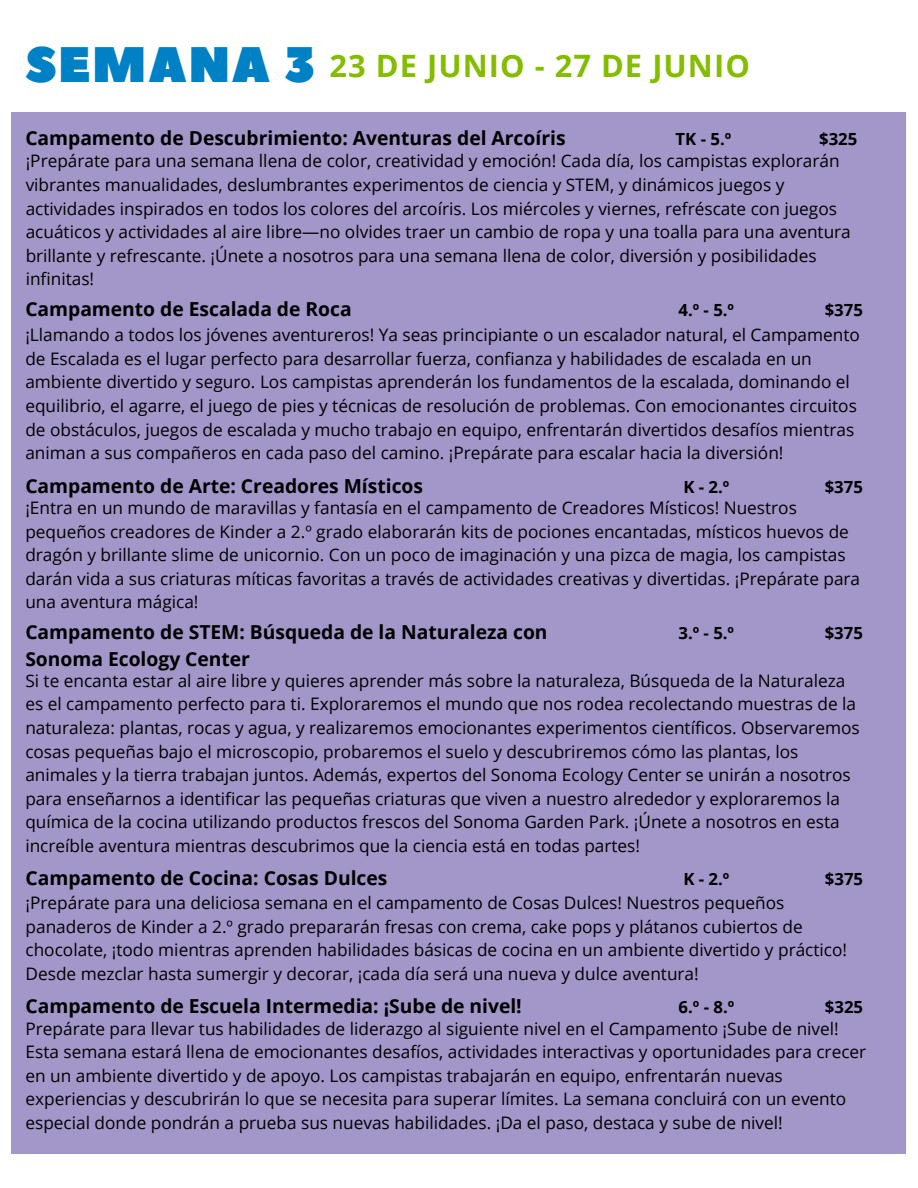
<style>
.page{position:relative;width:918px;height:1188px;background:#fff}
.page>*{position:absolute;margin:0;border:0;box-sizing:border-box;transform-origin:0 0}
.t1{font:49.8px "Peace Sans";letter-spacing:.035em;color:#0081c6}
.t2{font:700 30.9px "Open Sans";letter-spacing:.035em;color:#84bd00}
.t3{font:700 19.35px/27px "Open Sans";color:#000}
.t4{font:17.25px/23.7px "Open Sans";color:#000}
.t5{font:700 16.8px "Open Sans";color:#000}
</style>
<div class="page">
<div style="left:12px;top:112px;width:894px;height:1042px;background:#a396c8"></div>
<h5 class="t1" style="left:25px;top:32px;width:292px">SEMANA 3</h5>
<p class="t2" style="left:330px;top:44px;width:422px">23 DE JUNIO - 27 DE JUNIO</p>
<h2 class="t3" style="left:25px;top:124px;width:542px">Campamento de Descubrimiento: Aventuras del Arcoíris</h2>
<h3 class="t5" style="left:676px;top:127px;width:57px">TK - 5.º</h3>
<h4 class="t5" style="left:819px;top:127px;width:40px">$325</h4>
<h1 class="t4" style="left:26px;top:149px;width:827px">¡Prepárate para una semana llena de color, creatividad y emoción! Cada día, los campistas explorarán vibrantes manualidades, deslumbrantes experimentos de ciencia y STEM, y dinámicos juegos y actividades inspirados en todos los colores del arcoíris. Los miércoles y viernes, refréscate con juegos acuáticos y actividades al aire libre—no olvides traer un cambio de ropa y una toalla para una aventura brillante y refrescante. ¡Únete a nosotros para una semana llena de color, diversión y posibilidades infinitas!</h1>
<h3 class="t3" style="left:25px;top:295px;width:328px">Campamento de Escalada de Roca</h3>
<h4 class="t5" style="left:678px;top:298px;width:57px">4.º - 5.º</h4>
<h5 class="t5" style="left:825px;top:298px;width:40px">$375</h5>
<p class="t4" style="left:25px;top:323px;width:836px">¡Llamando a todos los jóvenes aventureros! Ya seas principiante o un escalador natural, el Campamento de Escalada es el lugar perfecto para desarrollar fuerza, confianza y habilidades de escalada en un ambiente divertido y seguro. Los campistas aprenderán los fundamentos de la escalada, dominando el equilibrio, el agarre, el juego de pies y técnicas de resolución de problemas. Con emocionantes circuitos de obstáculos, juegos de escalada y mucho trabajo en equipo, enfrentarán divertidos desafíos mientras animan a sus compañeros en cada paso del camino. ¡Prepárate para escalar hacia la diversión!</p>
<h5 class="t3" style="left:25px;top:472px;width:399px">Campamento de Arte: Creadores Místicos</h5>
<p class="t5" style="left:683px;top:475px;width:47px">K - 2.º</p>
<h3 class="t5" style="left:825px;top:475px;width:40px">$375</h3>
<h5 class="t4" style="left:25px;top:495px;width:836px">¡Entra en un mundo de maravillas y fantasía en el campamento de Creadores Místicos! Nuestros pequeños creadores de Kinder a 2.º grado elaborarán kits de pociones encantadas, místicos huevos de dragón y brillante slime de unicornio. Con un poco de imaginación y una pizca de magia, los campistas darán vida a sus criaturas míticas favoritas a través de actividades creativas y divertidas. ¡Prepárate para una aventura mágica!</h5>
<h5 class="t3" style="left:25px;top:618px;width:524px">Campamento de STEM: Búsqueda de la Naturaleza con<br>Sonoma Ecology Center</h5>
<p class="t5" style="left:678px;top:621px;width:57px">3.º - 5.º</p>
<h3 class="t4" style="left:25px;top:668px;width:836px">Si te encanta estar al aire libre y quieres aprender más sobre la naturaleza, Búsqueda de la Naturaleza es el campamento perfecto para ti. Exploraremos el mundo que nos rodea recolectando muestras de la naturaleza: plantas, rocas y agua, y realizaremos emocionantes experimentos científicos. Observaremos cosas pequeñas bajo el microscopio, probaremos el suelo y descubriremos cómo las plantas, los animales y la tierra trabajan juntos. Además, expertos del Sonoma Ecology Center se unirán a nosotros para enseñarnos a identificar las pequeñas criaturas que viven a nuestro alrededor y exploraremos la química de la cocina utilizando productos frescos del Sonoma Garden Park. ¡Únete a nosotros en esta increíble aventura mientras descubrimos que la ciencia está en todas partes!</h3>
<h4 class="t5" style="left:825px;top:621px;width:40px">$375</h4>
<h5 class="t3" style="left:26px;top:864px;width:363px">Campamento de Cocina: Cosas Dulces</h5>
<p class="t5" style="left:684px;top:868px;width:47px">K - 2.º</p>
<h3 class="t5" style="left:825px;top:868px;width:40px">$375</h3>
<h5 class="t4" style="left:26px;top:891px;width:823px">¡Prepárate para una deliciosa semana en el campamento de Cosas Dulces! Nuestros pequeños panaderos de Kinder a 2.º grado prepararán fresas con crema, cake pops y plátanos cubiertos de chocolate, ¡todo mientras aprenden habilidades básicas de cocina en un ambiente divertido y práctico!<br>Desde mezclar hasta sumergir y decorar, ¡cada día será una nueva y dulce aventura!</h5>
<h3 class="t3" style="left:26px;top:992px;width:498px">Campamento de Escuela Intermedia: ¡Sube de nivel!</h3>
<h5 class="t4" style="left:26px;top:1016px;width:842px">Prepárate para llevar tus habilidades de liderazgo al siguiente nivel en el Campamento ¡Sube de nivel!<br>Esta semana estará llena de emocionantes desafíos, actividades interactivas y oportunidades para crecer en un ambiente divertido y de apoyo. Los campistas trabajarán en equipo, enfrentarán nuevas experiencias y descubrirán lo que se necesita para superar límites. La semana concluirá con un evento especial donde pondrán a prueba sus nuevas habilidades. ¡Da el paso, destaca y sube de nivel!</h5>
<h5 class="t5" style="left:679px;top:996px;width:57px">6.º - 8.º</h5>
<p class="t5" style="left:825px;top:996px;width:40px">$325</p>
</div>
